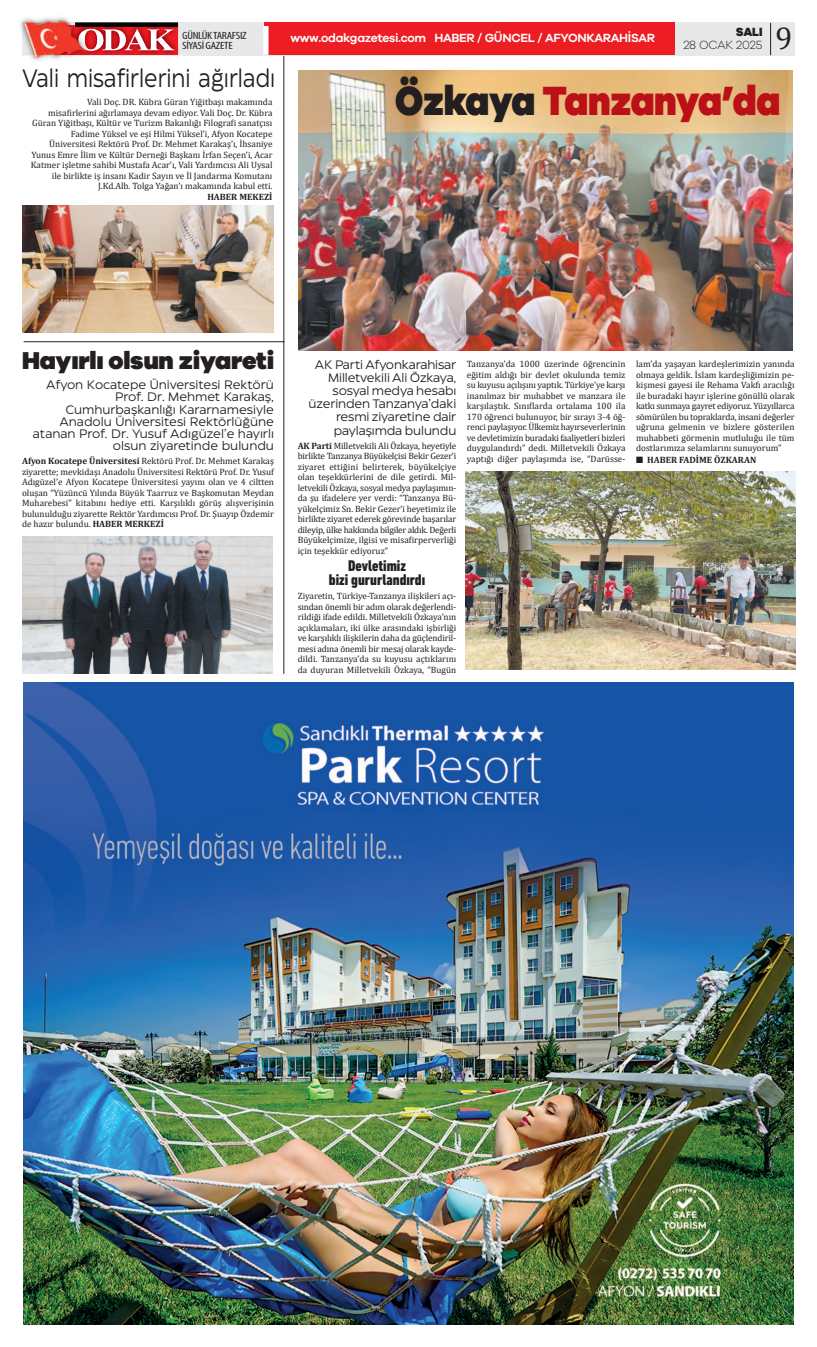
<style>
.page{position:relative;width:817px;height:1347px;background:#fff}
.page>*{position:absolute;margin:0;border:0;box-sizing:border-box;transform-origin:0 0}
.t1{font:900 42.18px "Galano Grotesque";letter-spacing:-.01em;color:#bb1018;scale:.87 1}
.t2{font:31.5px "Cambria";color:#231f20}
.t3{font:25.11px "Eastman Roman Trial";color:#231f20;scale:.85 1}
.t4{font:900 25.11px "Galano Grotesque";letter-spacing:-.01em;color:#231f20}
.t5{font:800 condensed 15.75px/14px "DIN Next LT Pro";color:#231f20;text-align:center}
.t6{font:12.25px/13.1px "Eastman Roman Trial";letter-spacing:-.01em;color:#231f20;text-align:right}
.t7{font:600 12.25px "Galano Grotesque";letter-spacing:-.025em;color:#fff}
.t8{font:300 12.25px "Galano Grotesque";letter-spacing:-.01em;color:#231f20}
.t9{font:800 12.25px "Galano Grotesque";color:#231f20}
.t10{font:condensed 10.5px/10.5px "Myriad Pro";letter-spacing:-.025em;color:#231f20;scale:1.19 1}
.t11{font:9.19px/10.5px "Cambria";color:#231f20;text-align:justify}
.t12{font:700 9.19px "Cambria";color:#231f20}
.s1{color:#231f20}
.s2{font-weight:700}
</style>
<div class="page">
<hr style="left:283px;top:31px;width:1px;height:643px;background:#231f20">
<div style="left:22px;top:22px;width:772px;height:33px;background:#e7e8e9"></div>
<img style="left:105px;top:55px;width:74px;height:1px">
<img style="left:174px;top:22px;width:5px;height:33px">
<img style="left:174px;top:27px;width:4px;height:28px">
<img style="left:174px;top:23px;width:4px;height:4px">
<img style="left:20px;top:20px;width:51px;height:41px">
<img style="left:25px;top:55px;width:35px;height:5px">
<img style="left:22px;top:17px;width:49px;height:5px">
<img style="left:22px;top:22px;width:40px;height:33px">
<img style="left:57px;top:25px;width:5px;height:30px">
<svg style="left:62px;top:21px;width:112px;height:34px;background:#c45557"></svg>
<img style="left:23px;top:682px;width:769px;height:642px">
<div style="left:264px;top:22px;width:410px;height:33px;background:#ee1d23"></div>
<div style="left:263px;top:26px;width:5px;height:29px;background:#fff"></div>
<hr style="left:769px;top:23px;width:1px;height:32px;background:#231f20">
<img style="left:299px;top:70px;width:492px;height:280px">
<img style="left:465px;top:472px;width:329px;height:197px">
<img style="left:23px;top:205px;width:250px;height:127px">
<hr style="left:24px;top:341px;width:260px;height:1px;background:#231f20">
<img style="left:22px;top:537px;width:250px;height:136px">
<p class="t10" style="left:182px;top:31px;width:56px">GÜNLÜKTARAFSIZ<br>SİYASİGAZETE</p>
<h3 class="t3" style="left:22px;top:69px;width:299px">Vali misafirlerini ağırladı</h3>
<p class="t11" style="left:31px;top:97px;width:243px;text-align:right">Vali Doç. DR. Kübra Güran Yiğitbaşı makamında<br>misafirlerini ağırlamaya devam ediyor. Vali Doç. Dr. Kübra Güran Yiğitbaşı, Kültür ve Turizm Bakanlığı Filografi sanatçısı Fadime Yüksel ve eşi Hilmi Yüksel’i, Afyon Kocatepe Üniversitesi Rektörü Prof. Dr. Mehmet Karakaş’ı, İhsaniye Yunus Emre İlim ve Kültür Derneği Başkanı İrfan Seçen’i, Acar Katmer işletme sahibi Mustafa Acar’ı, Vali Yardımcısı Ali Uysal ile birlikte iş insanı Kadir Sayın ve İl Jandarma Komutanı J.Kd.Alb. Tolga Yağan’ı makamında kabul etti.</p>
<p class="t12" style="left:207px;top:191px;width:67px">HABER MEKEZİ</p>
<h2 class="t2" style="left:775px;top:19px;width:18px">9</h2>
<h3 class="t9" style="left:735px;top:27px;width:28px">SALI</h3>
<h3 class="t8" style="left:683px;top:41px;width:80px">28 OCAK 2025</h3>
<h3 class="t7" style="left:290px;top:33px;width:366px">www.odakgazetesi.com HABER / GÜNCEL / AFYONKARAHİSAR</h3>
<h1 class="t1" style="left:394px;top:85px;width:444px"><span class="s1">Özkaya</span> Tanzanya’da</h1>
<h3 class="t4" style="left:22px;top:351px;width:253px">Hayırlı olsun ziyareti</h3>
<h3 class="t6" style="left:33px;top:380px;width:242px;line-height:12.2px">Afyon Kocatepe Üniversitesi Rektörü Prof. Dr. Mehmet Karakaş, Cumhurbaşkanlığı Kararnamesiyle Anadolu Üniversitesi Rektörlüğüne atanan Prof. Dr. Yusuf Adıgüzel’e hayırlı olsun ziyaretinde bulundu</h3>
<p class="t11" style="left:22px;top:456px;width:253px"><span class="s2">Afyon Kocatepe Üniversitesi</span> Rektörü Prof. Dr. Mehmet Karakaş ziyarette; mevkidaşı Anadolu Üniversitesi Rektörü Prof. Dr. Yusuf Adıgüzel’e Afyon Kocatepe Üniversitesi yayını olan ve 4 ciltten oluşan “Yüzüncü Yılında Büyük Taarruz ve Başkomutan Meydan Muharebesi” kitabını hediye etti. Karşılıklı görüş alışverişinin bulunulduğu ziyarette Rektör Yardımcısı Prof. Dr. Şuayıp Özdemir de hazır bulundu. <span class="s2">HABER MERKEZİ</span></p>
<h3 class="t6" style="left:308px;top:359px;width:149px">AK Parti Afyonkarahisar<br>Milletvekili Ali Özkaya, sosyal medya hesabı üzerinden Tanzanya’daki resmi ziyaretine dair paylaşımda bulundu</h3>
<p class="t11" style="left:297px;top:440px;width:160px"><span class="s2">AK Parti</span> Milletvekili Ali Özkaya, heyetiyle birlikte Tanzanya Büyükelçisi Bekir Gezer’i ziyaret ettiğini belirterek, büyükelçiye olan teşekkürlerini de dile getirdi. Mil&shy;letvekili Özkaya, sosyal medya paylaşımın&shy;da şu ifadelere yer verdi: “Tanzanya Bü&shy;yükelçimiz Sn. Bekir Gezer’i heyetimiz ile birlikte ziyaret ederek görevinde başarılar dileyip, ülke hakkında bilgiler aldık. Değerli Büyükelçimize, ilgisi ve misafirperverliği için teşekkür ediyoruz”</p>
<h3 class="t5" style="left:328px;top:560px;width:98px">Devletimiz<br>bizi gururlandırdı</h3>
<p class="t11" style="left:297px;top:590px;width:160px">Ziyaretin, Türkiye-Tanzanya ilişkileri açı&shy;sından önemli bir adım olarak değerlendi&shy;rildiği ifade edildi. Milletvekili Özkaya’nın açıklamaları, iki ülke arasındaki işbirliği ve karşılıklı ilişkilerin daha da güçlendiril&shy;mesi adına önemli bir mesaj olarak kayde&shy;dildi. Tanzanya’da su kuyusu açtıklarını da duyuran Milletvekili Özkaya, “Bugün</p>
<p class="t11" style="left:466px;top:358px;width:160px">Tanzanya’da 1000 üzerinde öğrencinin eğitim aldığı bir devlet okulunda temiz su kuyusu açılışını yaptık. Türkiye’ye karşı inanılmaz bir muhabbet ve manzara ile karşılaştık. Sınıflarda ortalama 100 ila 170 öğrenci bulunuyor, bir sırayı 3-4 öğ&shy;renci paylaşıyor. Ülkemiz hayırseverlerinin ve devletimizin buradaki faaliyetleri bizleri duygulandırdı” dedi. Milletvekili Özkaya yaptığı diğer paylaşımda ise, “Darüsse-</p>
<p class="t11" style="left:635px;top:358px;width:160px">lam’da yaşayan kardeşlerimizin yanında olmaya geldik. İslam kardeşliğimizin pe&shy;kişmesi gayesi ile Rehama Vakfı aracılığı ile buradaki hayır işlerine gönüllü olarak katkı sunmaya gayret ediyoruz. Yüzyıllarca sömürülen bu topraklarda, insani değerler uğruna gelmenin ve bizlere gösterilen muhabbeti görmenin mutluluğu ile tüm dostlarımıza selamlarını sunuyorum”</p>
<p class="t12" style="left:635px;top:454px;width:122px">■ HABER FADİME ÖZKARAN</p>
</div>
